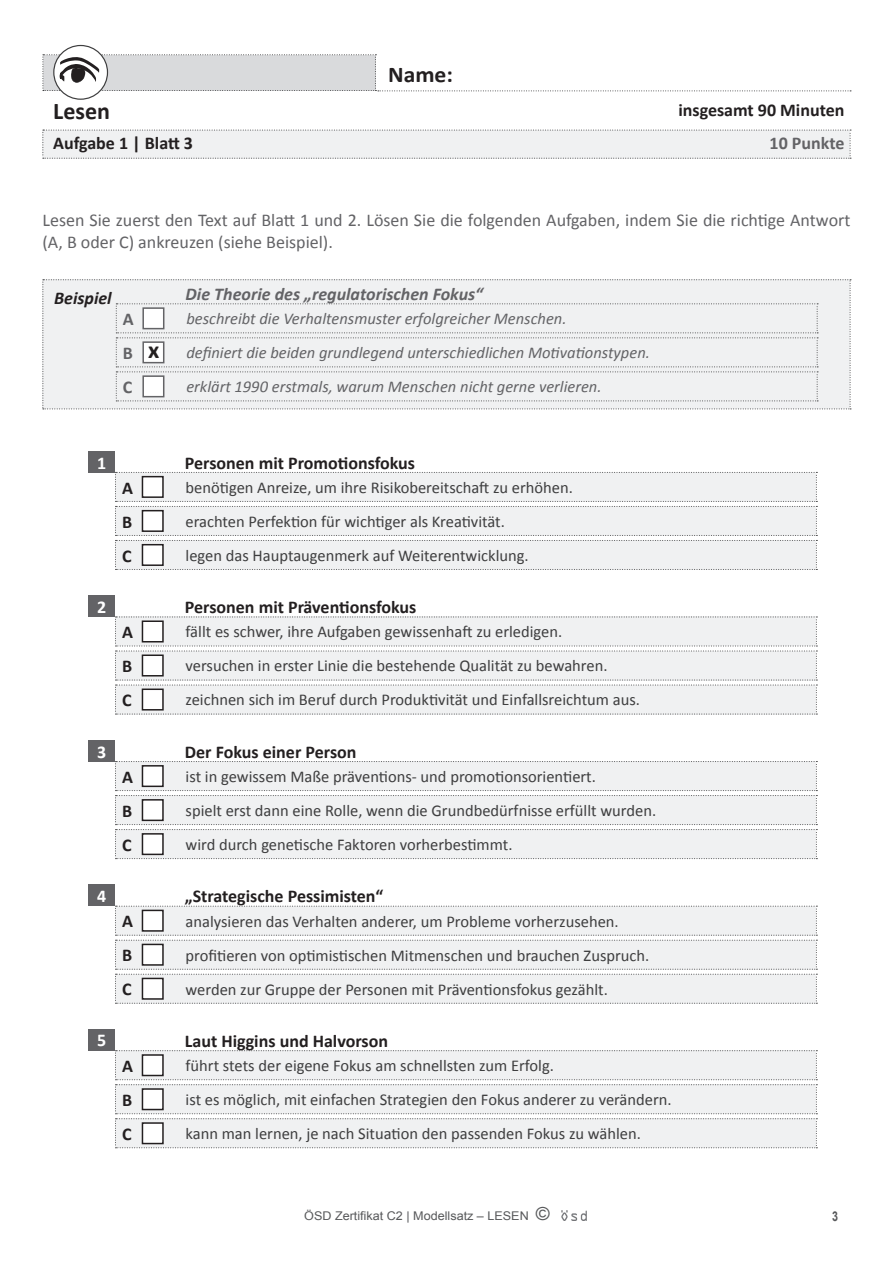
<style>
.page{position:relative;width:893px;height:1263px;background:#fff}
.page>*{position:absolute;margin:0;border:0;box-sizing:border-box;transform-origin:0 0}
.t1{font:700 24.45px "Calibri";color:#231f20}
.t2{font:700 24px "Calibri";color:#231f20}
.t3{font:700 22.5px "Calibri";color:#231f20;scale:1.05 1}
.t4{font:700 18px/34px "Calibri";color:#231f20;text-align:justify}
.t5{font:18px/21.6px "Calibri";color:#636366}
.t6{font:italic 700 18px "Calibri";color:#636366}
.t7{font:700 18px/34px "Calibri";color:#636366;text-align:justify}
.t8{font:italic 700 18px "Calibri";color:#231f20}
.t9{font:700 18px "Calibri";color:#fff}
.t10{font:16.5px/34px "Calibri";color:#3e3e3f}
.t11{font:italic 16.5px/34px "Calibri";color:#636366}
.t12{font:700 13.5px "Arial";color:#57585a;scale:.8 1}
.t13{font:12px "Arial";color:#57585a;scale:1.05 1}
.s1{font-size:18px}
</style>
<div class="page">
<svg style="left:43px;top:130px;width:808px;height:29px"></svg>
<svg style="left:54px;top:45px;width:53px;height:54px"></svg>
<svg style="left:43px;top:54px;width:808px;height:38px"></svg>
<div style="left:53px;top:45px;width:55px;height:55px;border:1px solid #3e3e3f;border-radius:50%"></div>
<img style="left:561px;top:1210px;width:26px;height:10px">
<svg style="left:115px;top:472px;width:702px;height:98px"></svg>
<div style="left:142px;top:477px;width:21px;height:20px;background:#fff"></div>
<div style="left:142px;top:476px;width:22px;height:22px;border:2px solid #231f20"></div>
<div style="left:142px;top:511px;width:21px;height:20px;background:#fff"></div>
<div style="left:142px;top:510px;width:22px;height:22px;border:2px solid #231f20"></div>
<div style="left:142px;top:545px;width:21px;height:20px;background:#fff"></div>
<div style="left:142px;top:544px;width:22px;height:22px;border:2px solid #231f20"></div>
<div style="left:88px;top:451px;width:27px;height:21px;background:#636366"></div>
<svg style="left:115px;top:617px;width:702px;height:98px"></svg>
<div style="left:142px;top:621px;width:21px;height:21px;background:#fff"></div>
<div style="left:142px;top:620px;width:22px;height:22px;border:2px solid #231f20"></div>
<div style="left:142px;top:655px;width:21px;height:21px;background:#fff"></div>
<div style="left:142px;top:654px;width:22px;height:22px;border:2px solid #231f20"></div>
<div style="left:142px;top:689px;width:21px;height:21px;background:#fff"></div>
<div style="left:142px;top:688px;width:22px;height:22px;border:2px solid #231f20"></div>
<div style="left:88px;top:595px;width:27px;height:22px;background:#636366"></div>
<svg style="left:115px;top:761px;width:702px;height:98px"></svg>
<div style="left:142px;top:766px;width:21px;height:20px;background:#fff"></div>
<div style="left:142px;top:765px;width:22px;height:22px;border:2px solid #231f20"></div>
<div style="left:142px;top:800px;width:21px;height:20px;background:#fff"></div>
<div style="left:142px;top:799px;width:22px;height:22px;border:2px solid #231f20"></div>
<div style="left:142px;top:834px;width:21px;height:20px;background:#fff"></div>
<div style="left:142px;top:833px;width:22px;height:22px;border:2px solid #231f20"></div>
<div style="left:88px;top:741px;width:27px;height:21px;background:#636366"></div>
<svg style="left:115px;top:906px;width:702px;height:98px"></svg>
<div style="left:142px;top:910px;width:21px;height:21px;background:#fff"></div>
<div style="left:142px;top:910px;width:22px;height:22px;border:2px solid #231f20"></div>
<div style="left:142px;top:944px;width:21px;height:21px;background:#fff"></div>
<div style="left:142px;top:944px;width:22px;height:22px;border:2px solid #231f20"></div>
<div style="left:142px;top:978px;width:21px;height:21px;background:#fff"></div>
<div style="left:142px;top:978px;width:22px;height:22px;border:2px solid #231f20"></div>
<div style="left:88px;top:884px;width:27px;height:22px;background:#636366"></div>
<svg style="left:115px;top:1050px;width:702px;height:98px"></svg>
<div style="left:142px;top:1055px;width:21px;height:20px;background:#fff"></div>
<div style="left:142px;top:1054px;width:22px;height:22px;border:2px solid #231f20"></div>
<div style="left:142px;top:1089px;width:21px;height:20px;background:#fff"></div>
<div style="left:142px;top:1088px;width:22px;height:22px;border:2px solid #231f20"></div>
<div style="left:142px;top:1123px;width:21px;height:20px;background:#fff"></div>
<div style="left:142px;top:1122px;width:22px;height:22px;border:2px solid #231f20"></div>
<div style="left:88px;top:1029px;width:27px;height:21px;background:#636366"></div>
<svg style="left:43px;top:279px;width:808px;height:131px"></svg>
<div style="left:142px;top:307px;width:22px;height:22px;background:#fff;border:2px solid #636366"></div>
<div style="left:142px;top:341px;width:22px;height:22px;background:#fff;border:2px solid #636366"></div>
<div style="left:142px;top:375px;width:22px;height:22px;background:#fff;border:2px solid #636366"></div>
<h2 class="t2" style="left:53px;top:96px;width:58px">Lesen</h2>
<p class="t4" style="left:53px;top:126px;width:141px">Aufgabe 1 | Blatt 3</p>
<h3 class="t3" style="left:388px;top:61px;width:63px">Name:</h3>
<p class="t4" style="left:678px;top:93px;width:168px">insgesamt 90 Minuten</p>
<p class="t7" style="left:770px;top:126px;width:76px">10 Punkte</p>
<p class="t5" style="left:43px;top:209px;width:809px">Lesen Sie zuerst den Text auf Blatt 1 und 2. Lösen Sie die folgenden Aufgaben, indem Sie die richtige Antwort (A, B oder C) ankreuzen (siehe Beispiel).</p>
<p class="t8" style="left:54px;top:286px;width:59px">Beispiel</p>
<p class="t6" style="left:186px;top:282px;width:299px">Die Theorie des „regulatorischen Fokus“</p>
<p class="t11" style="left:186px;top:301px;width:465px">beschreibt die Verhaltensmuster erfolgreicher Menschen.<br>definiert die beiden grundlegend unterschiedlichen Motivationstypen. erklärt 1990 erstmals, warum Menschen nicht gerne verlieren.</p>
<p class="t7" style="left:123px;top:302px;width:12px">A B C</p>
<h1 class="t1" style="left:148px;top:334px;width:13px">x</h1>
<p class="t9" style="left:97px;top:451px;width:11px">1</p>
<p class="t4" style="left:185px;top:445px;width:232px">Personen mit Promotionsfokus</p>
<p class="t10" style="left:186px;top:470px;width:389px">benötigen Anreize, um ihre Risikobereitschaft zu erhöhen. erachten Perfektion für wichtiger als Kreativität.<br>legen das Hauptaugenmerk auf Weiterentwicklung.</p>
<p class="t4" style="left:122px;top:471px;width:12px">A B C</p>
<p class="t9" style="left:97px;top:595px;width:11px">2</p>
<p class="t4" style="left:185px;top:590px;width:233px">Personen mit Präventionsfokus</p>
<p class="t10" style="left:186px;top:615px;width:456px">fällt es schwer, ihre Aufgaben gewissenhaft zu erledigen.<br>versuchen in erster Linie die bestehende Qualität zu bewahren. zeichnen sich im Beruf durch Produktivität und Einfallsreichtum aus.</p>
<p class="t4" style="left:122px;top:615px;width:12px">A B C</p>
<p class="t9" style="left:97px;top:740px;width:11px">3</p>
<p class="t4" style="left:185px;top:735px;width:173px">Der Fokus einer Person</p>
<p class="t10" style="left:186px;top:759px;width:472px">ist in gewissem Maße präventions- und promotionsorientiert.<br>spielt erst dann eine Rolle, wenn die Grundbedürfnisse erfüllt wurden. wird durch genetische Faktoren vorherbestimmt.</p>
<p class="t4" style="left:122px;top:760px;width:12px">A B C</p>
<p class="t9" style="left:97px;top:884px;width:11px">4</p>
<p class="t4" style="left:185px;top:879px;width:200px">„Strategische Pessimisten“</p>
<p class="t10" style="left:186px;top:904px;width:465px">analysieren das Verhalten anderer, um Probleme vorherzusehen. profitieren von optimistischen Mitmenschen und brauchen Zuspruch. werden zur Gruppe der Personen mit Präventionsfokus gezählt.</p>
<p class="t4" style="left:122px;top:904px;width:12px">A B C</p>
<p class="t9" style="left:97px;top:1029px;width:11px">5</p>
<p class="t4" style="left:185px;top:1024px;width:205px">Laut Higgins und Halvorson</p>
<p class="t10" style="left:186px;top:1049px;width:488px">führt stets der eigene Fokus am schnellsten zum Erfolg.<br>ist es möglich, mit einfachen Strategien den Fokus anderer zu verändern. kann man lernen, je nach Situation den passenden Fokus zu wählen.</p>
<p class="t4" style="left:122px;top:1049px;width:12px">A B C</p>
<p class="t13" style="left:304px;top:1208px;width:235px">ÖSD Zertifikat C2 | Modellsatz – LESEN <span class="s1">©</span></p>
<p class="t12" style="left:832px;top:1207px;width:9px">3</p>
</div>
